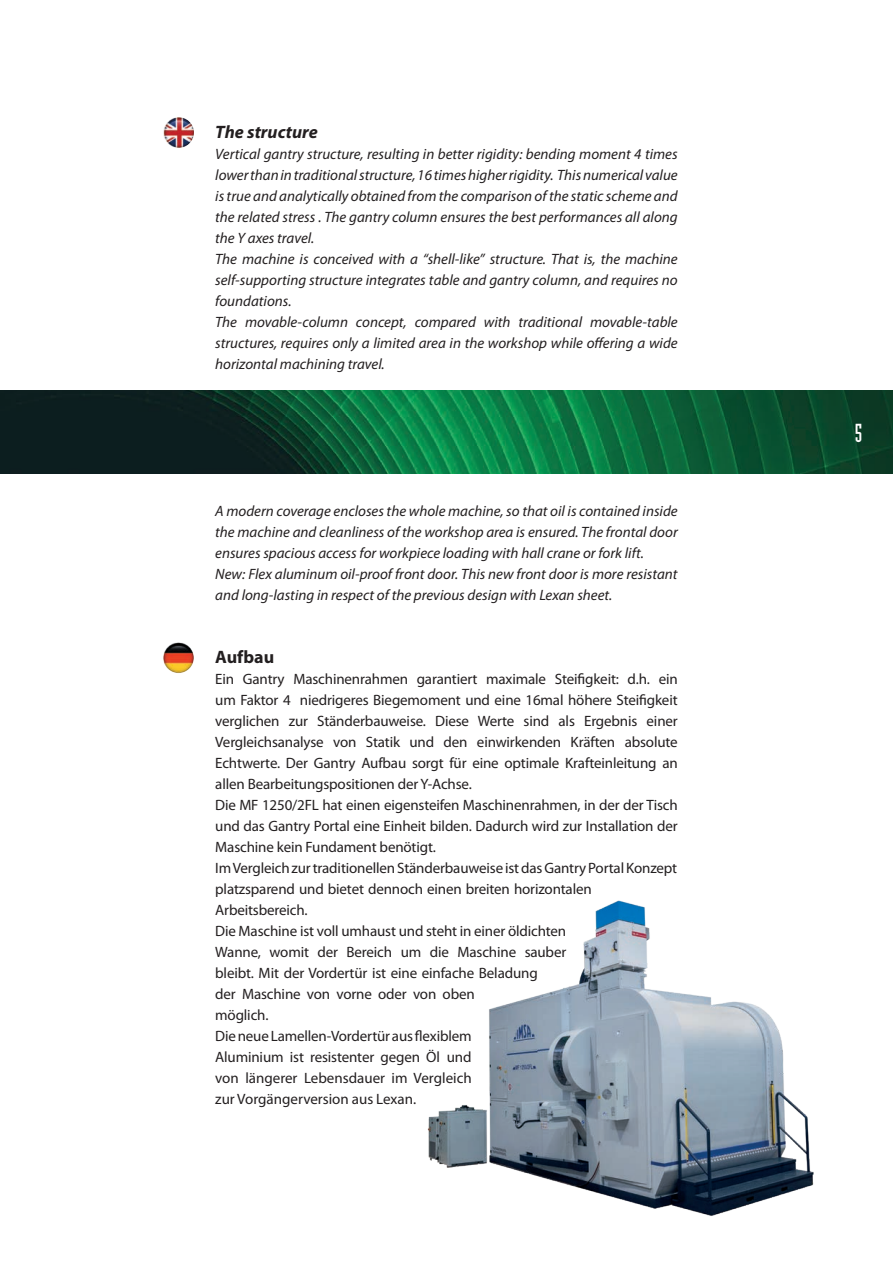
<style>
.page{position:relative;width:893px;height:1263px;background:#fff}
.page>*{position:absolute;margin:0;border:0;box-sizing:border-box;transform-origin:0 0}
.t1{font:25.5px "Industria Solid";color:#fff}
.t2{font:italic 700 18px "Myriad Pro";color:#231f20}
.t3{font:700 18px "Myriad Pro";color:#231f20}
.t4{font:15px/21px "Myriad Pro";letter-spacing:-.01em;color:#231f20;text-align:justify}
.t5{font:italic 15px/21px "Myriad Pro";color:#231f20;text-align:justify}
</style>
<div class="page">
<img style="left:0;top:390px;width:893px;height:83px">
<img style="left:427px;top:901px;width:387px;height:315px">
<img style="left:163px;top:642px;width:31px;height:31px;border-radius:16px">
<img style="left:163px;top:117px;width:31px;height:31px;border-radius:16px">
<p class="t2" style="left:215px;top:120px;width:104px">The structure</p>
<p class="t5" style="left:215px;top:143px;width:464px">Vertical gantry structure, resulting in better rigidity: bending moment 4 times lower than in traditional structure, 16 times higher rigidity. This numerical value is true and analytically obtained from the comparison of the static scheme and the related stress . The gantry column ensures the best performances all along the Y axes travel.</p>
<p class="t5" style="left:215px;top:248px;width:464px">The machine is conceived with a “shell-like” structure. That is, the machine self-supporting structure integrates table and gantry column, and requires no foundations.</p>
<p class="t5" style="left:215px;top:311px;width:464px">The movable-column concept, compared with traditional movable-table structures, requires only a limited area in the workshop while offering a wide horizontal machining travel.</p>
<p class="t5" style="left:215px;top:500px;width:464px">A modern coverage encloses the whole machine, so that oil is contained inside the machine and cleanliness of the workshop area is ensured. The frontal door ensures spacious access for workpiece loading with hall crane or fork lift.</p>
<p class="t5" style="left:215px;top:563px;width:464px">New: Flex aluminum oil-proof front door. This new front door is more resistant and long-lasting in respect of the previous design with Lexan sheet.</p>
<p class="t3" style="left:215px;top:645px;width:60px">Aufbau</p>
<p class="t4" style="left:215px;top:668px;width:464px">Ein Gantry Maschinenrahmen garantiert maximale Steifigkeit: d.h. ein um Faktor 4 niedrigeres Biegemoment und eine 16mal höhere Steifigkeit verglichen zur Ständerbauweise. Diese Werte sind als Ergebnis einer Vergleichsanalyse von Statik und den einwirkenden Kräften absolute Echtwerte. Der Gantry Aufbau sorgt für eine optimale Krafteinleitung an allen Bearbeitungspositionen der Y-Achse.</p>
<p class="t4" style="left:215px;top:794px;width:464px">Die MF 1250/2FL hat einen eigensteifen Maschinenrahmen, in der der Tisch und das Gantry Portal eine Einheit bilden. Dadurch wird zur Installation der Maschine kein Fundament benötigt.</p>
<p class="t4" style="left:215px;top:857px;width:463px;text-align:left">Im Vergleich zur traditionellen Ständerbauweise ist das Gantry Portal Konzept platzsparend und bietet dennoch einen breiten horizontalen<br>Arbeitsbereich.</p>
<p class="t4" style="left:215px;top:920px;width:353px;text-align:left">Die Maschine ist voll umhaust und steht in einer öldichten Wanne, womit der Bereich um die Maschine sauber bleibt. Mit der Vordertür ist eine einfache Beladung<br>der Maschine von vorne oder von oben<br>möglich.</p>
<p class="t4" style="left:215px;top:1025px;width:258px">Die neue Lamellen-Vordertür aus flexiblem Aluminium ist resistenter gegen Öl und von längerer Lebensdauer im Vergleich zur Vorgängerversion aus Lexan.</p>
<h1 class="t1" style="left:855px;top:419px;width:9px">5</h1>
</div>
